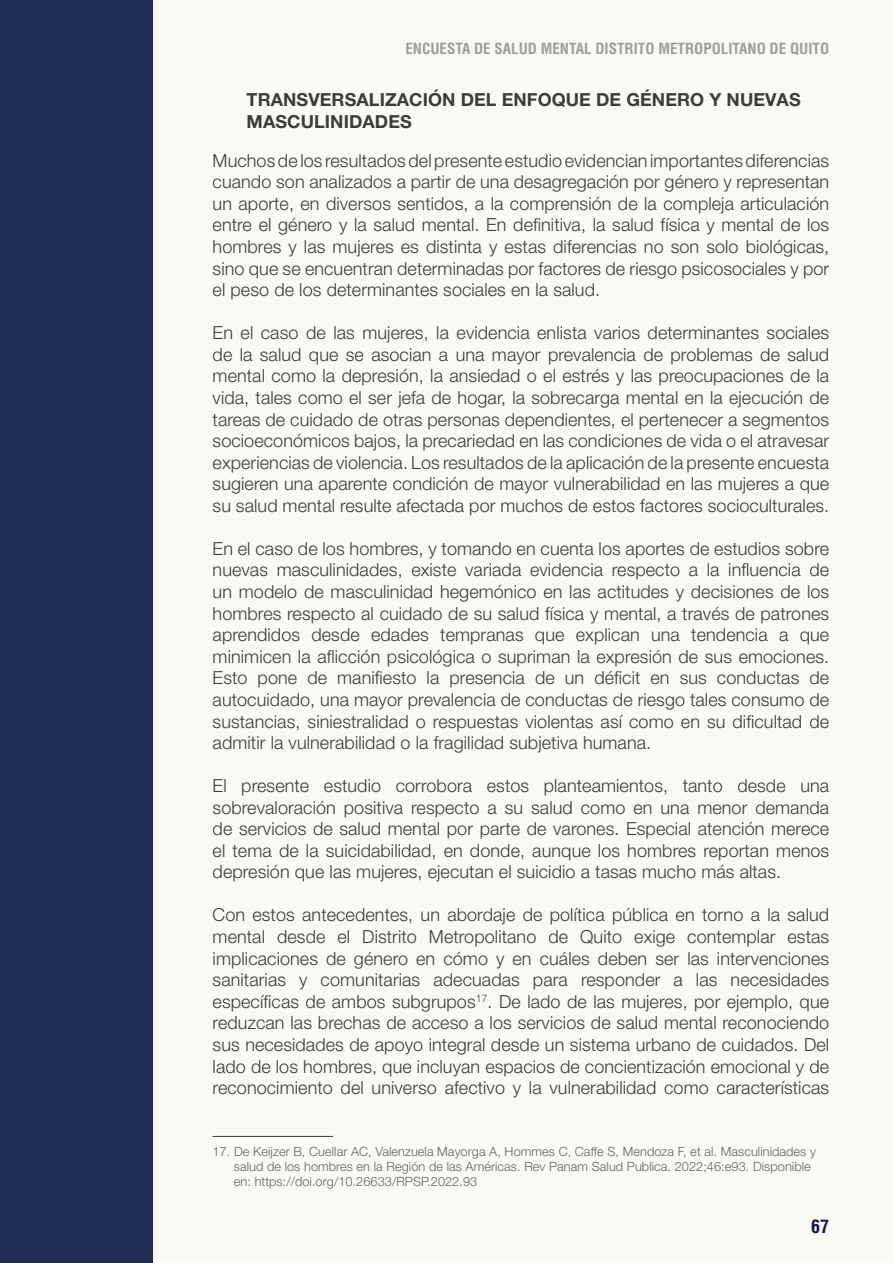
<style>
.page{position:relative;width:893px;height:1263px;background:#fbf9f5}
.page>*{position:absolute;margin:0;border:0;box-sizing:border-box;transform-origin:0 0}
.t1{font:300 18px/21.6px "Helvetica Neue LT Pro";letter-spacing:.005em;color:#3c3c3b;text-align:justify}
.t2{font:700 18px/21.6px "Helvetica Neue LT Pro";letter-spacing:.005em;color:#3c3c3b}
.t3{font:700 condensed 18px "Helvetica LT Std";color:#111447}
.t4{font:700 condensed 15px "Helvetica LT Std";color:#9d9d9c}
.t5{font:300 12.75px/15.3px "Helvetica Neue LT Pro";letter-spacing:.005em;color:#646363}
</style>
<div class="page">
<div style="left:0;top:0;width:153px;height:1263px;background:#1e2d54"></div>
<hr style="left:213px;top:1136px;width:120px;height:1px;background:#3c3c3b">
<p class="t4" style="left:405px;top:39px;width:425px">ENCUESTA DE SALUD MENTAL DISTRITO METROPOLITANO DE QUITO</p>
<p class="t2" style="left:247px;top:89px;width:556px">TRANSVERSALIZACIÓN DEL ENFOQUE DE GÉNERO Y NUEVAS<br>MASCULINIDADES</p>
<p class="t1" style="left:213px;top:149px;width:618px">Muchos de los resultados del presente estudio evidencian importantes diferencias cuando son analizados a partir de una desagregación por género y representan un aporte, en diversos sentidos, a la comprensión de la compleja articulación entre el género y la salud mental. En definitiva, la salud física y mental de los hombres y las mujeres es distinta y estas diferencias no son solo biológicas, sino que se encuentran determinadas por factores de riesgo psicosociales y por el peso de los determinantes sociales en la salud.</p>
<p class="t1" style="left:213px;top:321px;width:618px">En el caso de las mujeres, la evidencia enlista varios determinantes sociales de la salud que se asocian a una mayor prevalencia de problemas de salud mental como la depresión, la ansiedad o el estrés y las preocupaciones de la vida, tales como el ser jefa de hogar, la sobrecarga mental en la ejecución de tareas de cuidado de otras personas dependientes, el pertenecer a segmentos socioeconómicos bajos, la precariedad en las condiciones de vida o el atravesar experiencias de violencia. Los resultados de la aplicación de la presente encuesta sugieren una aparente condición de mayor vulnerabilidad en las mujeres a que su salud mental resulte afectada por muchos de estos factores socioculturales.</p>
<p class="t1" style="left:213px;top:537px;width:618px">En el caso de los hombres, y tomando en cuenta los aportes de estudios sobre nuevas masculinidades, existe variada evidencia respecto a la influencia de un modelo de masculinidad hegemónico en las actitudes y decisiones de los hombres respecto al cuidado de su salud física y mental, a través de patrones aprendidos desde edades tempranas que explican una tendencia a que minimicen la aflicción psicológica o supriman la expresión de sus emociones.<br>Esto pone de manifiesto la presencia de un déficit en sus conductas de autocuidado, una mayor prevalencia de conductas de riesgo tales consumo de sustancias, siniestralidad o respuestas violentas así como en su dificultad de admitir la vulnerabilidad o la fragilidad subjetiva humana.</p>
<p class="t1" style="left:213px;top:774px;width:618px">El presente estudio corrobora estos planteamientos, tanto desde una sobrevaloración positiva respecto a su salud como en una menor demanda de servicios de salud mental por parte de varones. Especial atención merece el tema de la suicidabilidad, en donde, aunque los hombres reportan menos depresión que las mujeres, ejecutan el suicidio a tasas mucho más altas.</p>
<p class="t1" style="left:213px;top:904px;width:618px">Con estos antecedentes, un abordaje de política pública en torno a la salud mental desde el Distrito Metropolitano de Quito exige contemplar estas implicaciones de género en cómo y en cuáles deben ser las intervenciones sanitarias y comunitarias adecuadas para responder a las necesidades específicas de ambos subgrupos<sup>17</sup>. De lado de las mujeres, por ejemplo, que reduzcan las brechas de acceso a los servicios de salud mental reconociendo sus necesidades de apoyo integral desde un sistema urbano de cuidados. Del lado de los hombres, que incluyan espacios de concientización emocional y de reconocimiento del universo afectivo y la vulnerabilidad como características</p>
<p class="t5" style="left:234px;top:1143px;width:584px;text-indent:-21px">17. De Keijzer B, Cuellar AC, Valenzuela Mayorga A, Hommes C, Caffe S, Mendoza F, et al. Masculinidades y salud de los hombres en la Región de las Américas. Rev Panam Salud Publica. 2022;46:e93. Disponible en: https://doi.org/10.26633/RPSP.2022.93</p>
<p class="t3" style="left:811px;top:1215px;width:19px">67</p>
</div>
